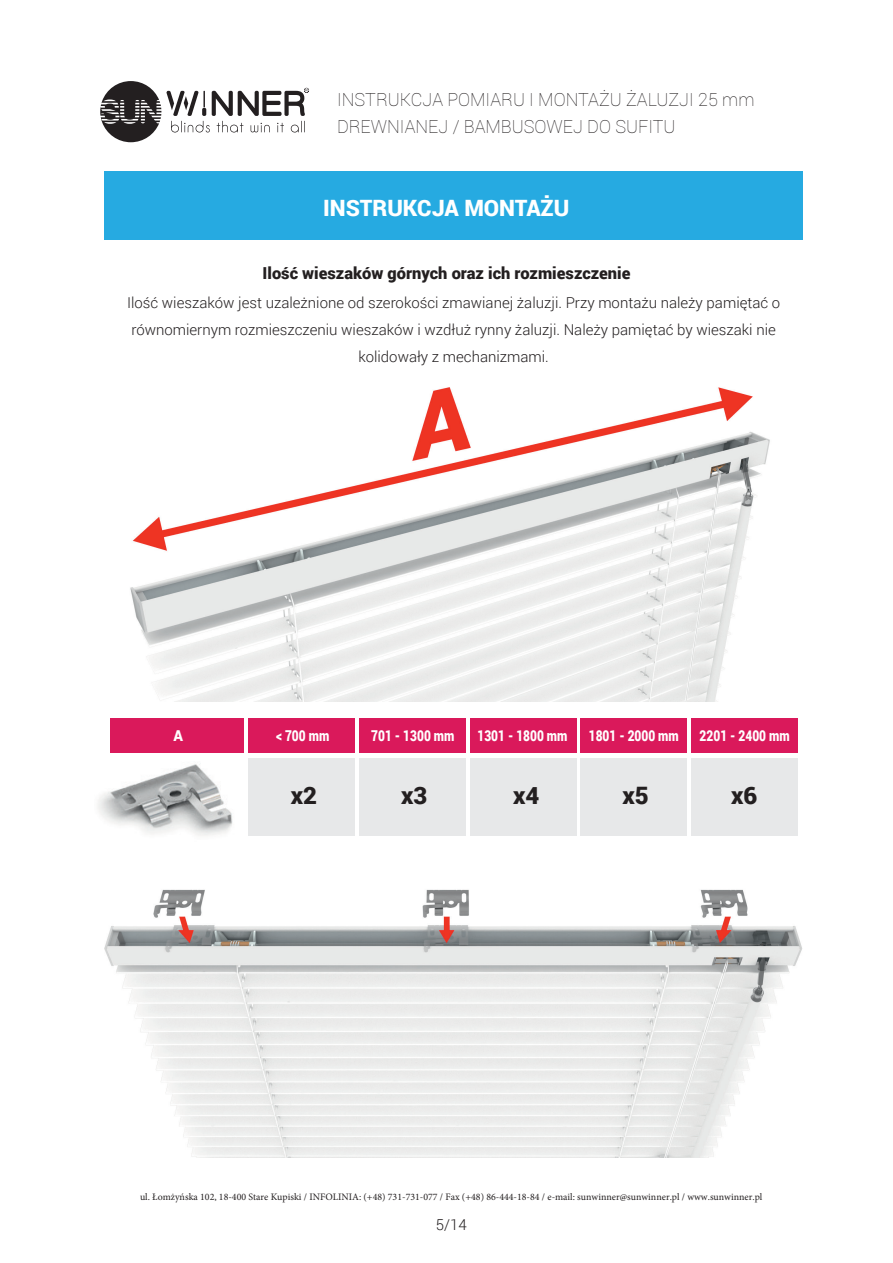
<style>
.page{position:relative;width:893px;height:1263px;background:#fff}
.page>*{position:absolute;margin:0;border:0;box-sizing:border-box;transform-origin:0 0}
.t1{font:900 24px "Roboto";color:#231f20}
.t2{font:900 22.5px "Roboto";color:#fff}
.t3{font:100 18px/27px "Roboto";color:#231f20}
.t4{font:900 16.5px "Roboto";color:#231f20}
.t5{font:300 15px/27px "Roboto";color:#231f20;text-align:center}
.t6{font:900 15px "Roboto";color:#fff;scale:.8 1}
.t7{font:900 15px "Roboto";color:#fff}
.t8{font:9.9px "Minion Pro";color:#231f20}
</style>
<div class="page">
<img style="left:130px;top:387px;width:640px;height:314px">
<div style="left:105px;top:172px;width:698px;height:68px;background:#26aae1"></div>
<img style="left:98px;top:748px;width:151px;height:88px">
<div style="left:110px;top:719px;width:133px;height:34px;background:#da195b"></div>
<div style="left:249px;top:719px;width:106px;height:34px;background:#da195b"></div>
<div style="left:359px;top:719px;width:107px;height:34px;background:#da195b"></div>
<div style="left:470px;top:719px;width:106px;height:34px;background:#da195b"></div>
<div style="left:581px;top:719px;width:106px;height:34px;background:#da195b"></div>
<div style="left:249px;top:758px;width:106px;height:78px;background:#e7e8e9"></div>
<div style="left:359px;top:758px;width:107px;height:78px;background:#e7e8e9"></div>
<div style="left:470px;top:758px;width:106px;height:78px;background:#e7e8e9"></div>
<div style="left:581px;top:758px;width:106px;height:78px;background:#e7e8e9"></div>
<div style="left:691px;top:719px;width:106px;height:34px;background:#da195b"></div>
<div style="left:691px;top:758px;width:106px;height:78px;background:#e7e8e9"></div>
<img style="left:104px;top:889px;width:698px;height:268px">
<svg style="left:100px;top:81px;width:209px;height:61px"></svg>
<p class="t3" style="left:337px;top:86px;width:419px">INSTRUKCJA POMIARU I MONTAŻU ŻALUZJI 25 mm<br>DREWNIANEJ / BAMBUSOWEJ DO SUFITU</p>
<h2 class="t2" style="left:323px;top:192px;width:248px">INSTRUKCJA MONTAŻU</h2>
<p class="t4" style="left:263px;top:261px;width:369px">Ilość wieszaków górnych oraz ich rozmieszczenie</p>
<p class="t5" style="left:127px;top:289px;width:655px">Ilość wieszaków jest uzależnione od szerokości zmawianej żaluzji. Przy montażu należy pamiętać o równomiernym rozmieszczeniu wieszaków i wzdłuż rynny żaluzji. Należy pamiętać by wieszaki nie kolidowały z mechanizmami.</p>
<p class="t7" style="left:173px;top:725px;width:11px">A</p>
<p class="t6" style="left:276px;top:725px;width:68px">&lt; 700 mm</p>
<p class="t6" style="left:371px;top:725px;width:105px">701 - 1300 mm</p>
<p class="t6" style="left:477px;top:725px;width:114px">1301 - 1800 mm</p>
<p class="t6" style="left:589px;top:725px;width:114px">1801 - 2000 mm</p>
<p class="t6" style="left:700px;top:725px;width:114px">2201 - 2400 mm</p>
<h1 class="t1" style="left:291px;top:779px;width:28px">x2</h1>
<h1 class="t1" style="left:401px;top:779px;width:28px">x3</h1>
<h1 class="t1" style="left:513px;top:779px;width:28px">x4</h1>
<h1 class="t1" style="left:623px;top:779px;width:28px">x5</h1>
<h1 class="t1" style="left:731px;top:779px;width:28px">x6</h1>
<p class="t8" style="left:140px;top:1190px;width:624px">ul. Łomżyńska 102, 18-400 Stare Kupiski / INFOLINIA: (+48) 731-731-077 / Fax (+48) 86-444-18-84 / e-mail: sunwinner@sunwinner.pl / www.sunwinner.pl</p>
<p class="t5" style="left:436px;top:1211px;width:32px">5/14</p>
</div>
